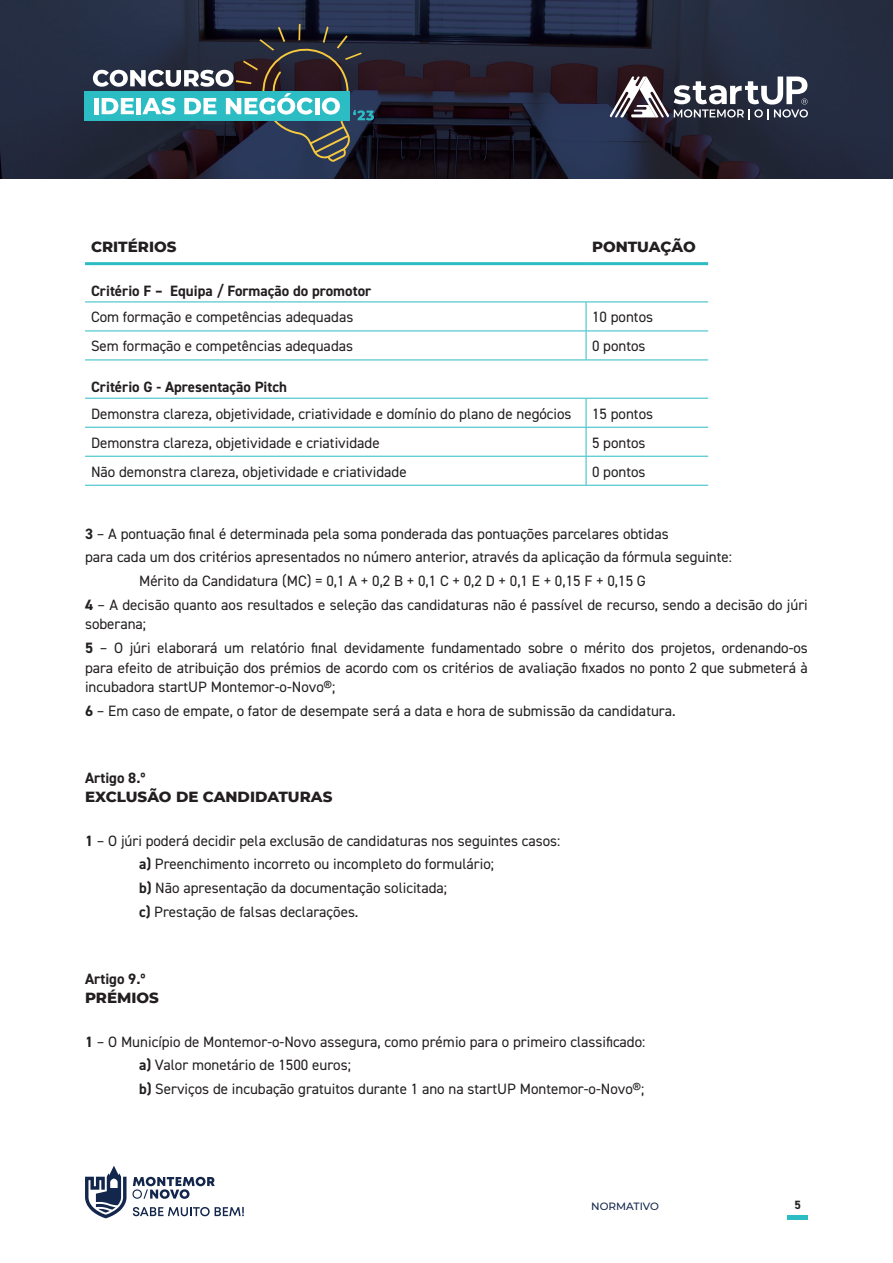
<style>
.page{position:relative;width:893px;height:1263px;background:#fff}
.page>*{position:absolute;margin:0;border:0;box-sizing:border-box;transform-origin:0 0}
.t1{font:15px/23.7px "DIN2014";color:#231f20}
.t2{font:700 15px "DIN2014";color:#231f20}
.t3{font:800 15px "Montserrat";color:#231f20}
.t4{font:700 12px "DIN2014";color:#231f20}
.t5{font:500 10.5px "Montserrat";color:#13264b}
.s1{font-weight:700}
</style>
<div class="page">
<img style="left:0;top:0;width:893px;height:179px">
<svg style="left:610px;top:77px;width:198px;height:43px"></svg>
<hr style="left:85px;top:302px;width:501px;height:1px;background:#2bbcc4">
<hr style="left:586px;top:302px;width:122px;height:1px;background:#2bbcc4">
<hr style="left:85px;top:331px;width:501px;height:1px;background:#2bbcc4">
<hr style="left:586px;top:331px;width:122px;height:1px;background:#2bbcc4">
<svg style="left:586px;top:302px;width:1px;height:58px"></svg>
<hr style="left:85px;top:360px;width:501px;height:1px;background:#2bbcc4">
<hr style="left:586px;top:360px;width:122px;height:1px;background:#2bbcc4">
<hr style="left:85px;top:398px;width:501px;height:1px;background:#2bbcc4">
<hr style="left:586px;top:398px;width:122px;height:1px;background:#2bbcc4">
<hr style="left:85px;top:427px;width:501px;height:1px;background:#2bbcc4">
<hr style="left:586px;top:427px;width:122px;height:1px;background:#2bbcc4">
<hr style="left:85px;top:456px;width:501px;height:1px;background:#2bbcc4">
<hr style="left:586px;top:456px;width:122px;height:1px;background:#2bbcc4">
<svg style="left:586px;top:399px;width:1px;height:86px"></svg>
<hr style="left:85px;top:485px;width:501px;height:1px;background:#2bbcc4">
<hr style="left:586px;top:485px;width:122px;height:1px;background:#2bbcc4">
<hr style="left:85px;top:262px;width:501px;height:3px;background:#2bbcc4">
<hr style="left:586px;top:262px;width:122px;height:3px;background:#2bbcc4">
<svg style="left:85px;top:1166px;width:159px;height:52px"></svg>
<hr style="left:788px;top:1215px;width:20px;height:4px;background:#2bbcc4">
<hr style="left:298px;top:24px;width:3px;height:16px;background:#f7c93e">
<div style="left:84px;top:91px;width:265px;height:30px;background:#2bbcc4"></div>
<svg style="left:93px;top:26px;width:281px;height:136px"></svg>
<p class="t3" style="left:91px;top:235px;width:87px">CRITÉRIOS</p>
<p class="t3" style="left:592px;top:235px;width:105px">PONTUAÇÃO</p>
<p class="t2" style="left:91px;top:281px;width:282px">Critério F – Equipa / Formação do promotor</p>
<p class="t1" style="left:91px;top:305px;width:264px">Com formação e competências adequadas</p>
<p class="t1" style="left:592px;top:305px;width:63px">10 pontos</p>
<p class="t1" style="left:91px;top:334px;width:264px">Sem formação e competências adequadas</p>
<p class="t1" style="left:592px;top:334px;width:55px">0 pontos</p>
<p class="t2" style="left:91px;top:377px;width:198px">Critério G - Apresentação Pitch</p>
<p class="t1" style="left:91px;top:401px;width:482px">Demonstra clareza, objetividade, criatividade e domínio do plano de negócios</p>
<p class="t1" style="left:592px;top:401px;width:63px">15 pontos</p>
<p class="t1" style="left:91px;top:430px;width:290px">Demonstra clareza, objetividade e criatividade</p>
<p class="t1" style="left:592px;top:430px;width:55px">5 pontos</p>
<p class="t1" style="left:91px;top:459px;width:317px">Não demonstra clareza, objetividade e criatividade</p>
<p class="t1" style="left:592px;top:459px;width:55px">0 pontos</p>
<p class="t1" style="left:85px;top:521px;width:585px"><span class="s1">3</span> – A pontuação final é determinada pela soma ponderada das pontuações parcelares obtidas</p>
<p class="t1" style="left:85px;top:545px;width:649px">para cada um dos critérios apresentados no número anterior, através da aplicação da fórmula seguinte:</p>
<p class="t1" style="left:139px;top:569px;width:508px">Mérito da Candidatura (MC) = 0,1 A + 0,2 B + 0,1 C + 0,2 D + 0,1 E + 0,15 F + 0,15 G</p>
<p class="t1" style="left:85px;top:593px;width:724px"><span class="s1">4</span> – A decisão quanto aos resultados e seleção das candidaturas não é passível de recurso, sendo a decisão do júri</p>
<p class="t1" style="left:85px;top:612px;width:724px">soberana;<br><span class="s1">5</span> – O júri elaborará um relatório final devidamente fundamentado sobre o mérito dos projetos, ordenando-os</p>
<p class="t1" style="left:85px;top:657px;width:724px;line-height:19.5px">para efeito de atribuição dos prémios de acordo com os critérios de avaliação fixados no ponto 2 que submeterá à incubadora startUP Montemor-o-Novo®;</p>
<p class="t1" style="left:85px;top:699px;width:592px"><span class="s1">6</span> – Em caso de empate, o fator de desempate será a data e hora de submissão da candidatura.</p>
<p class="t2" style="left:85px;top:768px;width:62px">Artigo 8.º</p>
<p class="t3" style="left:85px;top:786px;width:249px">EXCLUSÃO DE CANDIDATURAS</p>
<p class="t1" style="left:139px;top:828px;width:423px;text-indent:-54px"><span class="s1">1</span> – O júri poderá decidir pela exclusão de candidaturas nos seguintes casos: <span class="s1">a)</span> Preenchimento incorreto ou incompleto do formulário;<br><span class="s1">b)</span> Não apresentação da documentação solicitada;<br><span class="s1">c)</span> Prestação de falsas declarações.</p>
<p class="t2" style="left:85px;top:969px;width:62px">Artigo 9.º</p>
<p class="t3" style="left:85px;top:987px;width:75px">PRÉMIOS</p>
<p class="t1" style="left:139px;top:1029px;width:508px;text-indent:-54px"><span class="s1">1</span> – O Município de Montemor-o-Novo assegura, como prémio para o primeiro classificado: <span class="s1">a)</span> Valor monetário de 1500 euros;<br><span class="s1">b)</span> Serviços de incubação gratuitos durante 1 ano na startUP Montemor-o-Novo®;</p>
<p class="t5" style="left:591px;top:1199px;width:69px">NORMATIVO</p>
<p class="t4" style="left:795px;top:1197px;width:8px">5</p>
</div>
